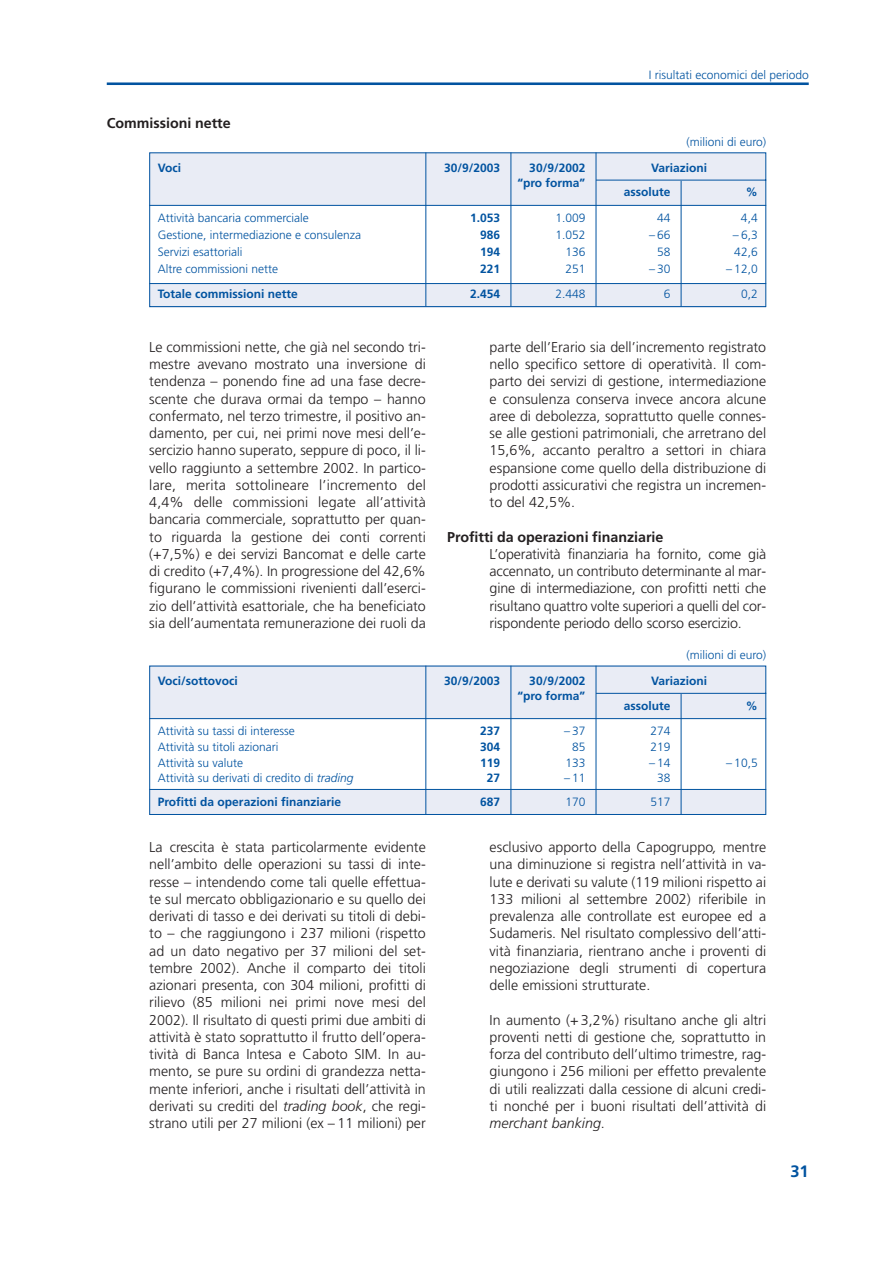
<style>
.page{position:relative;width:893px;height:1263px;background:#fff}
.page>*{position:absolute;margin:0;border:0;box-sizing:border-box;transform-origin:0 0}
.t1{font:700 16.5px "Frutiger";color:#0153a0}
.t2{font:300 14.25px/17.2px "Frutiger";color:#231f20;text-align:justify}
.t3{font:700 14.25px "Frutiger";color:#231f20}
.t4{font:300 12px "Frutiger";color:#0153a0}
.t5{font:700 12px "Frutiger";color:#0153a0}
.s1{font-style:italic}
</style>
<div class="page">
<hr style="left:107px;top:82px;width:701px;height:3px;background:#0153a0">
<div style="left:149px;top:284px;width:617px;height:24px;background:#d2ddec"></div>
<svg style="left:149px;top:152px;width:618px;height:155px"></svg>
<hr style="left:595px;top:152px;width:1px;height:155px;background:#0153a0">
<hr style="left:680px;top:181px;width:1px;height:126px;background:#0153a0">
<hr style="left:510px;top:152px;width:1px;height:154px;background:#0153a0">
<hr style="left:425px;top:152px;width:1px;height:155px;background:#0153a0">
<hr style="left:149px;top:205px;width:617px;height:1px;background:#0153a0">
<hr style="left:149px;top:283px;width:617px;height:1px;background:#0153a0">
<svg style="left:149px;top:665px;width:618px;height:150px"></svg>
<hr style="left:595px;top:666px;width:1px;height:149px;background:#0153a0">
<hr style="left:680px;top:694px;width:1px;height:121px;background:#0153a0">
<hr style="left:510px;top:666px;width:1px;height:149px;background:#0153a0">
<hr style="left:425px;top:666px;width:1px;height:149px;background:#0153a0">
<hr style="left:149px;top:718px;width:617px;height:1px;background:#0153a0">
<hr style="left:149px;top:789px;width:617px;height:1px;background:#0153a0">
<p class="t3" style="left:107px;top:117px;width:125px">Commissioni nette</p>
<p class="t4" style="left:648px;top:70px;width:161px">I risultati economici del periodo</p>
<p class="t4" style="left:686px;top:137px;width:81px">(milioni di euro)</p>
<p class="t5" style="left:158px;top:163px;width:25px">Voci</p>
<p class="t5" style="left:444px;top:163px;width:58px">30/9/2003</p>
<p class="t5" style="left:529px;top:163px;width:58px">30/9/2002</p>
<p class="t5" style="left:651px;top:163px;width:58px">Variazioni</p>
<p class="t5" style="left:517px;top:178px;width:69px">“pro forma”</p>
<p class="t5" style="left:623px;top:187px;width:48px">assolute</p>
<p class="t5" style="left:745px;top:187px;width:13px">%</p>
<p class="t4" style="left:158px;top:213px;width:153px">Attività bancaria commerciale</p>
<p class="t5" style="left:470px;top:213px;width:32px">1.053</p>
<p class="t4" style="left:555px;top:213px;width:32px">1.009</p>
<p class="t4" style="left:657px;top:213px;width:15px">44</p>
<p class="t4" style="left:741px;top:213px;width:18px">4,4</p>
<p class="t4" style="left:158px;top:230px;width:205px">Gestione, intermediazione e consulenza</p>
<p class="t5" style="left:480px;top:230px;width:22px">986</p>
<p class="t4" style="left:555px;top:230px;width:32px">1.052</p>
<p class="t4" style="left:649px;top:230px;width:23px">–66</p>
<p class="t4" style="left:733px;top:230px;width:26px">– 6,3</p>
<p class="t4" style="left:158px;top:247px;width:86px">Servizi esattoriali</p>
<p class="t5" style="left:480px;top:247px;width:22px">194</p>
<p class="t4" style="left:565px;top:247px;width:22px">136</p>
<p class="t4" style="left:657px;top:247px;width:15px">58</p>
<p class="t4" style="left:734px;top:247px;width:25px">42,6</p>
<p class="t4" style="left:158px;top:264px;width:122px">Altre commissioni nette</p>
<p class="t5" style="left:480px;top:264px;width:22px">221</p>
<p class="t4" style="left:565px;top:264px;width:22px">251</p>
<p class="t4" style="left:649px;top:264px;width:23px">–30</p>
<p class="t4" style="left:726px;top:264px;width:33px">– 12,0</p>
<p class="t5" style="left:158px;top:289px;width:142px">Totale commissioni nette</p>
<p class="t5" style="left:470px;top:289px;width:32px">2.454</p>
<p class="t4" style="left:555px;top:289px;width:32px">2.448</p>
<p class="t4" style="left:663px;top:289px;width:8px">6</p>
<p class="t4" style="left:741px;top:289px;width:18px">0,2</p>
<p class="t2" style="left:149px;top:339px;width:278px">Le commissioni nette, che già nel secondo tri&shy;mestre avevano mostrato una inversione di tendenza – ponendo fine ad una fase decre&shy;scente che durava ormai da tempo – hanno confermato, nel terzo trimestre, il positivo an&shy;damento, per cui, nei primi nove mesi dell’e&shy;sercizio hanno superato, seppure di poco, il li&shy;vello raggiunto a settembre 2002. In partico&shy;lare, merita sottolineare l’incremento del 4,4% delle commissioni legate all’attività bancaria commerciale, soprattutto per quan&shy;to riguarda la gestione dei conti correnti (+7,5%) e dei servizi Bancomat e delle carte di credito (+7,4%). In progressione del 42,6% figurano le commissioni rivenienti dall’eserci&shy;zio dell’attività esattoriale, che ha beneficiato sia dell’aumentata remunerazione dei ruoli da</p>
<p class="t2" style="left:489px;top:339px;width:278px">parte dell’Erario sia dell’incremento registrato nello specifico settore di operatività. Il com&shy;parto dei servizi di gestione, intermediazione e consulenza conserva invece ancora alcune aree di debolezza, soprattutto quelle connes&shy;se alle gestioni patrimoniali, che arretrano del 15,6%, accanto peraltro a settori in chiara espansione come quello della distribuzione di prodotti assicurativi che registra un incremen&shy;to del 42,5%.</p>
<p class="t3" style="left:447px;top:531px;width:218px">Profitti da operazioni finanziarie</p>
<p class="t2" style="left:489px;top:546px;width:278px">L’operatività finanziaria ha fornito, come già accennato, un contributo determinante al mar&shy;gine di intermediazione, con profitti netti che risultano quattro volte superiori a quelli del cor&shy;rispondente periodo dello scorso esercizio.</p>
<p class="t4" style="left:686px;top:650px;width:81px">(milioni di euro)</p>
<p class="t5" style="left:158px;top:676px;width:81px">Voci/sottovoci</p>
<p class="t5" style="left:444px;top:676px;width:58px">30/9/2003</p>
<p class="t5" style="left:529px;top:676px;width:58px">30/9/2002</p>
<p class="t5" style="left:651px;top:676px;width:58px">Variazioni</p>
<p class="t5" style="left:517px;top:691px;width:69px">“pro forma”</p>
<p class="t5" style="left:623px;top:701px;width:48px">assolute</p>
<p class="t5" style="left:745px;top:701px;width:13px">%</p>
<p class="t4" style="left:158px;top:726px;width:139px">Attività su tassi di interesse</p>
<p class="t5" style="left:480px;top:726px;width:22px">237</p>
<p class="t4" style="left:564px;top:726px;width:23px">–37</p>
<p class="t4" style="left:650px;top:726px;width:22px">274</p>
<p class="t4" style="left:158px;top:742px;width:122px">Attività su titoli azionari</p>
<p class="t5" style="left:480px;top:742px;width:22px">304</p>
<p class="t4" style="left:572px;top:742px;width:15px">85</p>
<p class="t4" style="left:650px;top:742px;width:22px">219</p>
<p class="t4" style="left:158px;top:758px;width:87px">Attività su valute</p>
<p class="t5" style="left:480px;top:758px;width:22px">119</p>
<p class="t4" style="left:565px;top:758px;width:22px">133</p>
<p class="t4" style="left:649px;top:758px;width:23px">–14</p>
<p class="t4" style="left:726px;top:758px;width:33px">– 10,5</p>
<p class="t4" style="left:158px;top:773px;width:197px">Attività su derivati di credito di <span class="s1">trading</span></p>
<p class="t5" style="left:487px;top:773px;width:15px">27</p>
<p class="t4" style="left:564px;top:773px;width:23px">–11</p>
<p class="t4" style="left:657px;top:773px;width:15px">38</p>
<p class="t5" style="left:158px;top:797px;width:185px">Profitti da operazioni finanziarie</p>
<p class="t5" style="left:480px;top:797px;width:22px">687</p>
<p class="t4" style="left:565px;top:797px;width:22px">170</p>
<p class="t4" style="left:650px;top:797px;width:22px">517</p>
<p class="t2" style="left:149px;top:840px;width:278px">La crescita è stata particolarmente evidente nell’ambito delle operazioni su tassi di inte&shy;resse – intendendo come tali quelle effettua&shy;te sul mercato obbligazionario e su quello dei derivati di tasso e dei derivati su titoli di debi&shy;to – che raggiungono i 237 milioni (rispetto ad un dato negativo per 37 milioni del set&shy;tembre 2002). Anche il comparto dei titoli azionari presenta, con 304 milioni, profitti di rilievo (85 milioni nei primi nove mesi del 2002). Il risultato di questi primi due ambiti di attività è stato soprattutto il frutto dell’opera&shy;tività di Banca Intesa e Caboto SIM. In au&shy;mento, se pure su ordini di grandezza netta&shy;mente inferiori, anche i risultati dell’attività in derivati su crediti del <span class="s1">trading book</span>, che regi&shy;strano utili per 27 milioni (ex – 11 milioni) per</p>
<p class="t2" style="left:489px;top:840px;width:278px">esclusivo apporto della Capogruppo<span class="s1">,</span> mentre una diminuzione si registra nell’attività in va&shy;lute e derivati su valute (119 milioni rispetto ai 133 milioni al settembre 2002) riferibile in prevalenza alle controllate est europee ed a Sudameris. Nel risultato complessivo dell’atti&shy;vità finanziaria, rientrano anche i proventi di negoziazione degli strumenti di copertura delle emissioni strutturate.</p>
<p class="t2" style="left:489px;top:1012px;width:278px">In aumento (+ 3,2%) risultano anche gli altri proventi netti di gestione che<span class="s1">,</span> soprattutto in forza del contributo dell’ultimo trimestre, rag&shy;giungono i 256 milioni per effetto prevalente di utili realizzati dalla cessione di alcuni credi&shy;ti nonché per i buoni risultati dell’attività di <span class="s1">merchant banking</span>.</p>
<p class="t1" style="left:790px;top:1165px;width:20px">31</p>
</div>
